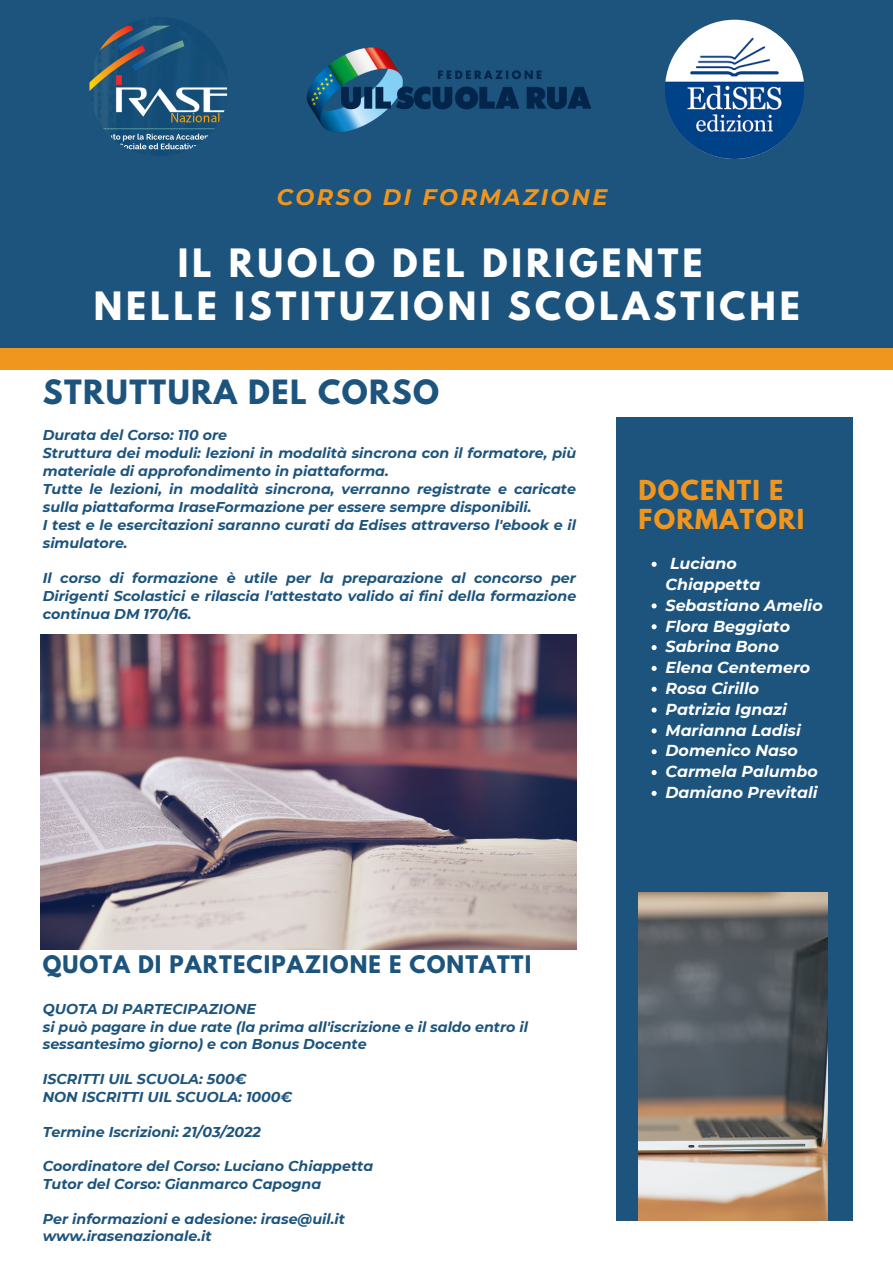
<style>
.page{position:relative;width:893px;height:1263px;background:#fff}
.page>*{position:absolute;margin:0;border:0;box-sizing:border-box;transform-origin:0 0}
.t1{font:700 34.65px "League Spartan";letter-spacing:.11em;color:#fff}
.t2{font:700 29.62px "League Spartan";letter-spacing:.05em;color:#1d547d}
.t3{font:700 24.38px/29.8px "League Spartan";letter-spacing:.05em;color:#f0961e}
.t4{font:italic 700 22.42px "Montserrat";letter-spacing:.11em;color:#f0961e}
.t5{font:700 21.45px "League Spartan";letter-spacing:.05em;color:#1d547d}
.t6{font:italic 700 15.83px/20.9px "Montserrat";color:#fff}
.t7{font:italic 700 14.25px/18px "Montserrat";color:#1d547d}
</style>
<div class="page">
<div style="left:0;top:0;width:893px;height:359px;background:#1d547d"></div>
<div style="left:0;top:349px;width:893px;height:20px;background:#f0961e"></div>
<img style="left:41px;top:634px;width:535px;height:315px">
<div style="left:616px;top:418px;width:236px;height:803px;background:#1d547d"></div>
<img style="left:638px;top:893px;width:190px;height:327px">
<img style="left:89px;top:17px;width:140px;height:139px;border-radius:50%">
<img style="left:665px;top:20px;width:139px;height:139px;border-radius:50%">
<img style="left:306px;top:47px;width:285px;height:85px">
<svg style="left:651px;top:562px;width:5px;height:5px"></svg>
<svg style="left:651px;top:603px;width:5px;height:5px"></svg>
<svg style="left:651px;top:624px;width:5px;height:5px"></svg>
<svg style="left:651px;top:645px;width:5px;height:5px"></svg>
<svg style="left:651px;top:666px;width:5px;height:5px"></svg>
<svg style="left:651px;top:687px;width:5px;height:5px"></svg>
<svg style="left:651px;top:707px;width:5px;height:5px"></svg>
<svg style="left:651px;top:728px;width:5px;height:5px"></svg>
<svg style="left:651px;top:749px;width:5px;height:5px"></svg>
<svg style="left:651px;top:770px;width:5px;height:5px"></svg>
<svg style="left:651px;top:791px;width:5px;height:5px"></svg>
<p class="t4" style="left:277px;top:183px;width:332px">CORSO DI FORMAZIONE</p>
<p class="t1" style="left:178px;top:246px;width:526px">IL RUOLO DEL DIRIGENTE</p>
<p class="t1" style="left:94px;top:288px;width:707px">NELLE ISTITUZIONI SCOLASTICHE</p>
<p class="t2" style="left:43px;top:377px;width:398px">STRUTTURA DEL CORSO</p>
<p class="t7" style="left:43px;top:426px;width:186px">Durata del Corso: 110 ore</p>
<p class="t7" style="left:43px;top:444px;width:535px">Struttura dei moduli: lezioni in modalità sincrona con il formatore, più materiale di approfondimento in piattaforma.</p>
<p class="t7" style="left:43px;top:480px;width:535px">Tutte le lezioni, in modalità sincrona, verranno registrate e caricate sulla piattaforma IraseFormazione per essere sempre disponibili.</p>
<p class="t7" style="left:43px;top:516px;width:535px">I test e le esercitazioni saranno curati da Edises attraverso l'ebook e il simulatore.</p>
<p class="t7" style="left:43px;top:569px;width:535px;text-align:justify">Il corso di formazione è utile per la preparazione al concorso per Dirigenti Scolastici e rilascia l'attestato valido ai fini della formazione continua DM 170/16.</p>
<p class="t5" style="left:43px;top:954px;width:490px">QUOTA DI PARTECIPAZIONE E CONTATTI</p>
<p class="t7" style="left:43px;top:1000px;width:215px">QUOTA DI PARTECIPAZIONE</p>
<p class="t7" style="left:43px;top:1018px;width:487px;line-height:17.5px">si può pagare in due rate (la prima all'iscrizione e il saldo entro il sessantesimo giorno) e con Bonus Docente</p>
<p class="t7" style="left:43px;top:1070px;width:205px">ISCRITTI UIL SCUOLA: 500€</p>
<p class="t7" style="left:43px;top:1087px;width:251px">NON ISCRITTI UIL SCUOLA: 1000€</p>
<p class="t7" style="left:43px;top:1122px;width:220px">Termine Iscrizioni: 21/03/2022</p>
<p class="t7" style="left:43px;top:1157px;width:332px">Coordinatore del Corso: Luciano Chiappetta</p>
<p class="t7" style="left:43px;top:1175px;width:280px">Tutor del Corso: Gianmarco Capogna</p>
<p class="t7" style="left:43px;top:1210px;width:304px">Per informazioni e adesione: irase@uil.it</p>
<p class="t7" style="left:43px;top:1227px;width:170px">www.irasenazionale.it</p>
<p class="t3" style="left:638px;top:478px;width:167px">DOCENTI E<br>FORMATORI</p>
<p class="t6" style="left:665px;top:553px;width:96px">Luciano<br>Chiappetta</p>
<p class="t6" style="left:665px;top:595px;width:159px">Sebastiano Amelio</p>
<p class="t6" style="left:665px;top:615px;width:126px">Flora Beggiato</p>
<p class="t6" style="left:665px;top:636px;width:115px">Sabrina Bono</p>
<p class="t6" style="left:665px;top:657px;width:146px">Elena Centemero</p>
<p class="t6" style="left:665px;top:678px;width:95px">Rosa Cirillo</p>
<p class="t6" style="left:665px;top:699px;width:123px">Patrizia Ignazi</p>
<p class="t6" style="left:665px;top:719px;width:137px">Marianna Ladisi</p>
<p class="t6" style="left:665px;top:740px;width:134px">Domenico Naso</p>
<p class="t6" style="left:665px;top:761px;width:154px">Carmela Palumbo</p>
<p class="t6" style="left:665px;top:782px;width:153px">Damiano Previtali</p>
</div>
